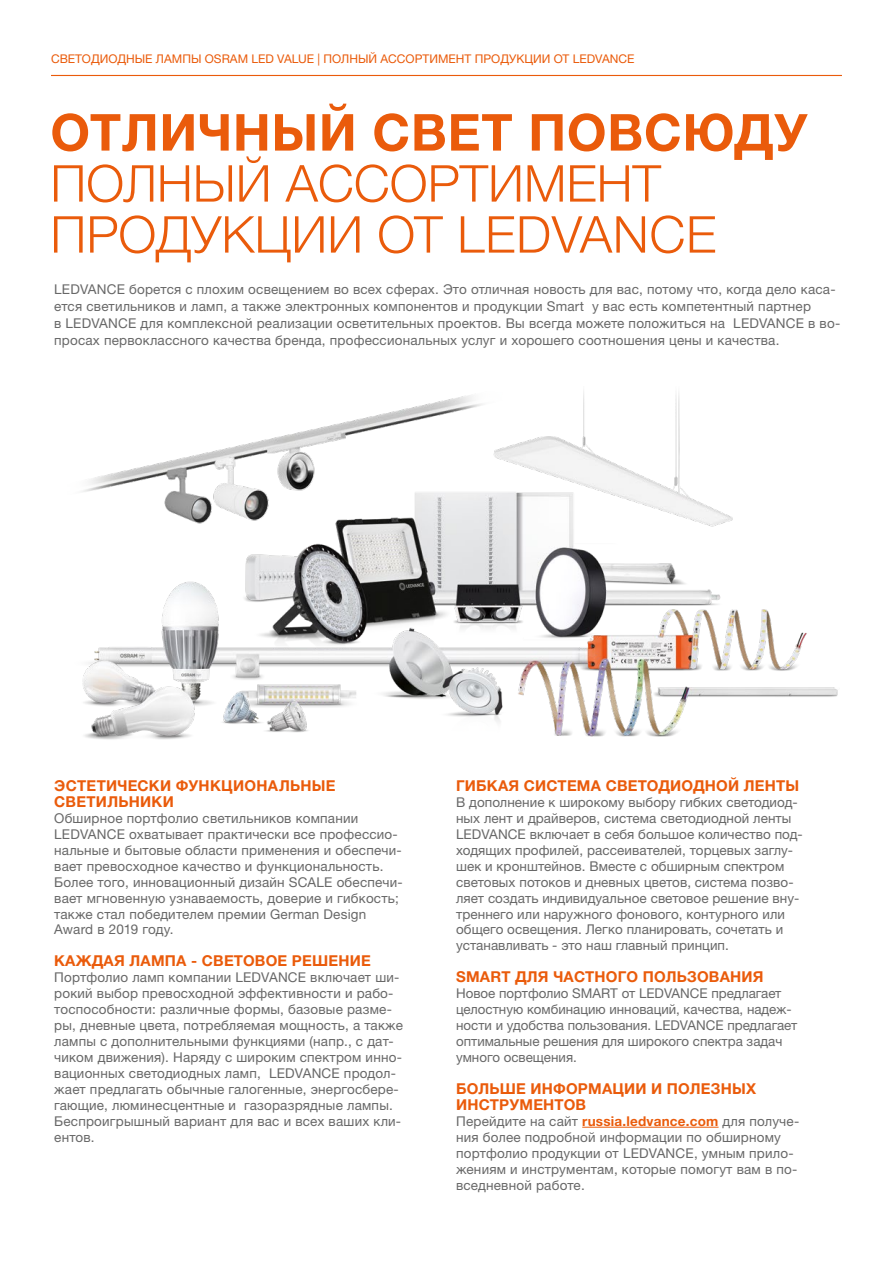
<style>
.page{position:relative;width:893px;height:1263px;background:#fff}
.page>*{position:absolute;margin:0;border:0;box-sizing:border-box;transform-origin:0 0}
.t1{font:300 51px/51px "Helvetica Neue Cyr";color:#ea5b0b}
.t2{font:700 51px "Helvetica Neue LTW1 G";letter-spacing:.015em;color:#ea5b0b}
.t3{font:700 15px/15.9px "Helvetica Neue LTW1 G";letter-spacing:.015em;color:#ea5b0b}
.t4{font:13.5px/15.9px "Helvetica Neue LTW1 G";letter-spacing:.015em;color:#686868}
.t5{font:12px "Helvetica Neue LTW1 G";color:#ea5b0b}
.s1{font-weight:700;color:#ea5b0b}
</style>
<div class="page">
<hr style="left:51px;top:75px;width:791px;height:1px;background:#ea5b0b">
<img style="left:82px;top:391px;width:756px;height:349px">
<hr style="left:582px;top:1127px;width:137px;height:1px;background:#ea5b0b">
<p class="t5" style="left:51px;top:51px;width:585px">СВЕТОДИОДНЫЕ ЛАМПЫ OSRAM LED VALUE | ПОЛНЫЙ АССОРТИМЕНТ ПРОДУКЦИИ ОТ LEDVANCE</p>
<h1 class="t2" style="left:50px;top:101px;width:758px">ОТЛИЧНЫЙ СВЕТ ПОВСЮДУ</h1>
<h1 class="t1" style="left:50px;top:159px;width:667px">ПОЛНЫЙ АССОРТИМЕНТ<br>ПРОДУКЦИИ ОТ LEDVANCE</h1>
<p class="t4" style="left:54px;top:281px;width:788px;line-height:17px">LEDVANCE борется с плохим освещением во всех сферах. Это отличная новость для вас, потому что, когда дело каса&shy;ется светильников и ламп, а также электронных компонентов и продукции Smart у вас есть компетентный партнер<br>в LEDVANCE для комплексной реализации осветительных проектов. Вы всегда можете положиться на LEDVANCE в во&shy;просах первоклассного качества бренда, профессиональных услуг и хорошего соотношения цены и качества.</p>
<p class="t3" style="left:54px;top:777px;width:283px">ЭСТЕТИЧЕСКИ ФУНКЦИОНАЛЬНЫЕ<br>СВЕТИЛЬНИКИ</p>
<p class="t4" style="left:54px;top:810px;width:350px">Обширное портфолио светильников компании LEDVANCE охватывает практически все профессио&shy;нальные и бытовые области применения и обеспечи&shy;вает превосходное качество и функциональность.<br>Более того, инновационный дизайн SCALE обеспечи&shy;вает мгновенную узнаваемость, доверие и гибкость; также стал победителем премии German Design Award в 2019 году.</p>
<p class="t3" style="left:54px;top:953px;width:318px">КАЖДАЯ ЛАМПА - СВЕТОВОЕ РЕШЕНИЕ</p>
<p class="t4" style="left:54px;top:969px;width:350px">Портфолио ламп компании LEDVANCE включает ши&shy;рокий выбор превосходной эффективности и рабо&shy;тоспособности: различные формы, базовые разме&shy;ры, дневные цвета, потребляемая мощность, а также лампы с дополнительными функциями (напр., с дат&shy;чиком движения). Наряду с широким спектром инно&shy;вационных светодиодных ламп, LEDVANCE продол&shy;жает предлагать обычные галогенные, энергосбере&shy;гающие, люминесцентные и газоразрядные лампы.<br>Беспроигрышный вариант для вас и всех ваших кли&shy;ентов.</p>
<p class="t3" style="left:456px;top:777px;width:345px">ГИБКАЯ СИСТЕМА СВЕТОДИОДНОЙ ЛЕНТЫ</p>
<p class="t4" style="left:456px;top:794px;width:348px">В дополнение к широкому выбору гибких светодиод&shy;ных лент и драйверов, система светодиодной ленты LEDVANCE включает в себя большое количество под&shy;ходящих профилей, рассеивателей, торцевых заглу&shy;шек и кронштейнов. Вместе с обширным спектром световых потоков и дневных цветов, система позво&shy;ляет создать индивидуальное световое решение вну&shy;треннего или наружного фонового, контурного или общего освещения. Легко планировать, сочетать и устанавливать - это наш главный принцип.</p>
<p class="t3" style="left:456px;top:969px;width:309px">SMART ДЛЯ ЧАСТНОГО ПОЛЬЗОВАНИЯ</p>
<p class="t4" style="left:456px;top:985px;width:343px">Новое портфолио SMART от LEDVANCE предлагает целостную комбинацию инноваций, качества, надеж&shy;ности и удобства пользования. LEDVANCE предлагает оптимальные решения для широкого спектра задач умного освещения.</p>
<p class="t3" style="left:456px;top:1080px;width:301px">БОЛЬШЕ ИНФОРМАЦИИ И ПОЛЕЗНЫХ<br>ИНСТРУМЕНТОВ</p>
<p class="t4" style="left:456px;top:1113px;width:345px">Перейдите на сайт <span class="s1">russia.ledvance.com</span> для получе&shy;ния более подробной информации по обширному портфолио продукции от LEDVANCE, умным прило&shy;жениям и инструментам, которые помогут вам в по&shy;вседневной работе.</p>
</div>
